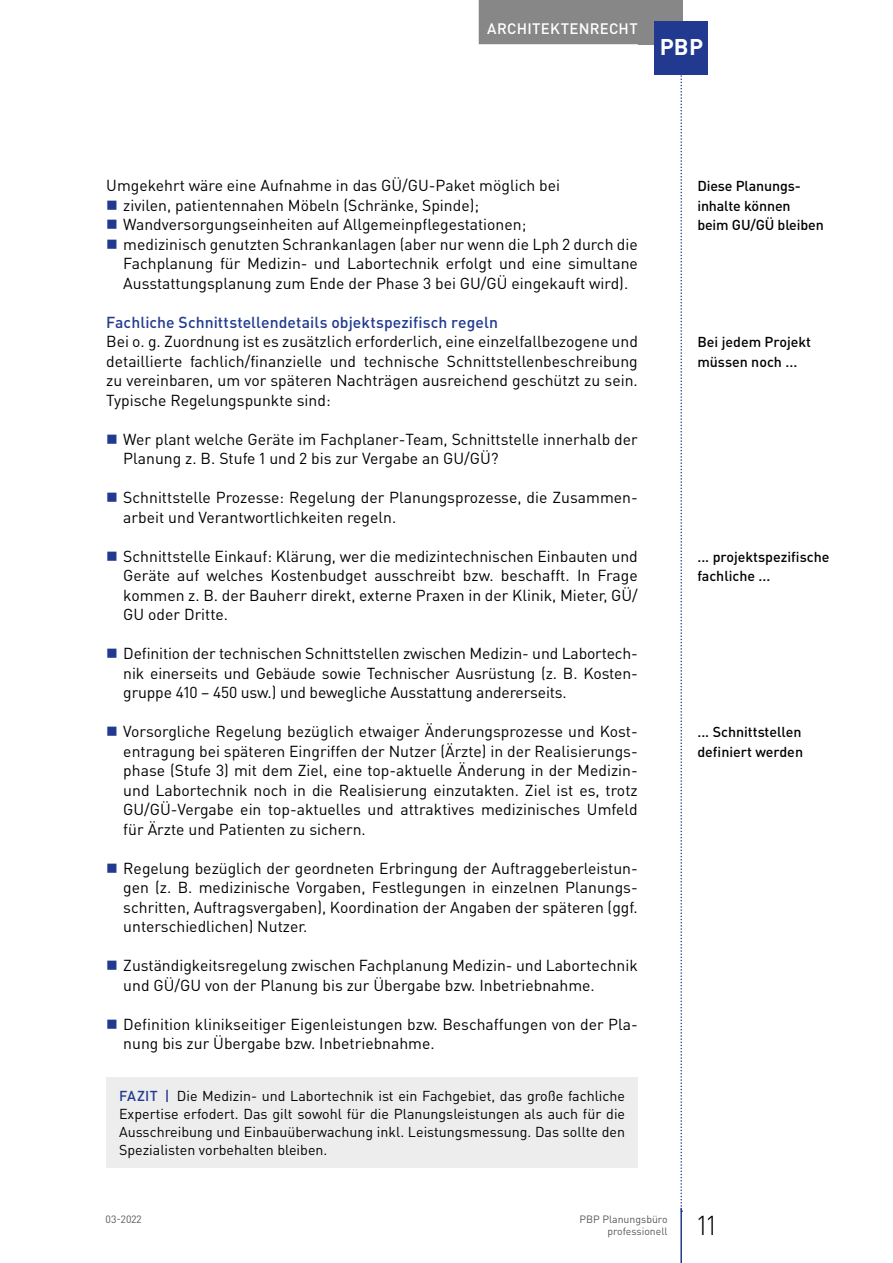
<style>
.page{position:relative;width:893px;height:1263px;background:#fff}
.page>*{position:absolute;margin:0;border:0;box-sizing:border-box;transform-origin:0 0}
.t1{font:300 27px "DIN Pro";color:#000}
.t2{font:700 22.5px "DIN Pro";color:#fff}
.t3{font:15.75px/19.5px "DIN Pro";color:#000}
.t4{font:500 15.75px "DIN Pro";letter-spacing:.005em;color:#213a8f}
.t5{font:500 15px "DIN Pro";letter-spacing:.02em;color:#fff}
.t6{font:14.25px/18px "DIN Pro";color:#000;text-align:justify}
.t7{font:500 14.25px/19.5px "DIN Pro";color:#000}
.t8{font:10.5px/12.8px "DIN Pro";color:#575756;text-align:right}
.s1{font-weight:500;color:#213a8f}
</style>
<div class="page">
<svg style="left:680px;top:74px;width:2px;height:1134px"></svg>
<div style="left:638px;top:0;width:44px;height:44px;background:#878787"></div>
<hr style="left:680px;top:1208px;width:2px;height:55px;background:#213a8f">
<div style="left:479px;top:0;width:167px;height:44px;background:#878787"></div>
<div style="left:655px;top:21px;width:53px;height:53px;background:#213a8f"></div>
<div style="left:106px;top:1077px;width:532px;height:91px;background:#ededed"></div>
<p class="t5" style="left:487px;top:18px;width:152px">Architektenrecht</p>
<h2 class="t2" style="left:660px;top:32px;width:45px">PBP</h2>
<p class="t3" style="left:123px;top:175px;width:516px;text-indent:-17px">Umgekehrt wäre eine Aufnahme in das GÜ/GU-Paket möglich bei<br>zivilen, patientennahen Möbeln (Schränke, Spinde); Wandversorgungseinheiten auf Allgemeinpflegestationen;<br>medizinisch genutzten Schrankanlagen (aber nur wenn die Lph 2 durch die Fachplanung für Medizin- und Labortechnik erfolgt und eine simultane Ausstattungsplanung zum Ende der Phase 3 bei GU/GÜ eingekauft wird).</p>
<p class="t4" style="left:106px;top:311px;width:393px">Fachliche Schnittstellendetails objektspezifisch regeln</p>
<p class="t3" style="left:106px;top:331px;width:533px;text-align:justify">Bei o. g. Zuordnung ist es zusätzlich erforderlich, eine einzelfallbezogene und detaillierte fachlich/finanzielle und technische Schnittstellenbeschreibung zu vereinbaren, um vor späteren Nachträgen ausreichend geschützt zu sein.<br>Typische Regelungspunkte sind:</p>
<p class="t3" style="left:123px;top:429px;width:516px">Wer plant welche Geräte im Fachplaner-Team, Schnittstelle innerhalb der<br>Planung z. B. Stufe 1 und 2 bis zur Vergabe an GU/GÜ?</p>
<p class="t3" style="left:123px;top:487px;width:516px">Schnittstelle Prozesse: Regelung der Planungsprozesse, die Zusammen&shy;arbeit und Verantwortlichkeiten regeln.</p>
<p class="t3" style="left:123px;top:546px;width:516px;text-align:justify">Schnittstelle Einkauf: Klärung, wer die medizintechnischen Einbauten und Geräte auf welches Kostenbudget ausschreibt bzw. beschafft. In Frage kommen z. B. der Bauherr direkt, externe Praxen in der Klinik, Mieter, GÜ/ GU oder Dritte.</p>
<p class="t3" style="left:123px;top:643px;width:516px;text-align:justify">Definition der technischen Schnittstellen zwischen Medizin- und Labortech&shy;nik einerseits und Gebäude sowie Technischer Ausrüstung (z. B. Kosten&shy;gruppe 410 – 450 usw.) und bewegliche Ausstattung andererseits.</p>
<p class="t3" style="left:123px;top:721px;width:516px;text-align:justify">Vorsorgliche Regelung bezüglich etwaiger Änderungsprozesse und Kost&shy;entragung bei späteren Eingriffen der Nutzer (Ärzte) in der Realisierungs&shy;phase (Stufe 3) mit dem Ziel, eine top-aktuelle Änderung in der Medizin&shy;und Labortechnik noch in die Realisierung einzutakten. Ziel ist es, trotz GU/GÜ-Vergabe ein top-aktuelles und attraktives medizinisches Umfeld für Ärzte und Patienten zu sichern.</p>
<p class="t3" style="left:123px;top:858px;width:516px;text-align:justify">Regelung bezüglich der geordneten Erbringung der Auftraggeberleistun&shy;gen (z. B. medizinische Vorgaben, Festlegungen in einzelnen Planungs&shy;schritten, Auftragsvergaben), Koordination der Angaben der späteren (ggf. unterschiedlichen) Nutzer.</p>
<p class="t3" style="left:123px;top:955px;width:516px">Zuständigkeitsregelung zwischen Fachplanung Medizin- und Labortechnik und GÜ/GU von der Planung bis zur Übergabe bzw. Inbetriebnahme.</p>
<p class="t3" style="left:123px;top:1014px;width:516px">Definition klinikseitiger Eigenleistungen bzw. Beschaffungen von der Pla&shy;nung bis zur Übergabe bzw. Inbetriebnahme.</p>
<p class="t6" style="left:119px;top:1086px;width:508px"><span class="s1">FAZIT |</span> Die Medizin- und Labortechnik ist ein Fachgebiet, das große fachliche Expertise erfodert. Das gilt sowohl für die Planungsleistungen als auch für die Ausschreibung und Einbauüberwachung inkl. Leistungsmessung. Das sollte den Spezialisten vorbehalten bleiben.</p>
<p class="t7" style="left:697px;top:176px;width:128px">Diese Planungs&shy;inhalte können beim GU/GÜ bleiben</p>
<p class="t7" style="left:697px;top:332px;width:115px">Bei jedem Projekt müssen noch ...</p>
<p class="t7" style="left:697px;top:546px;width:134px">... projektspezifische fachliche ...</p>
<p class="t7" style="left:697px;top:722px;width:107px">... Schnittstellen definiert werden</p>
<p class="t8" style="left:106px;top:1212px;width:38px">03-2022</p>
<p class="t8" style="left:579px;top:1212px;width:90px">PBP Planungsbüro professionell</p>
<h1 class="t1" style="left:697px;top:1207px;width:20px">11</h1>
</div>
